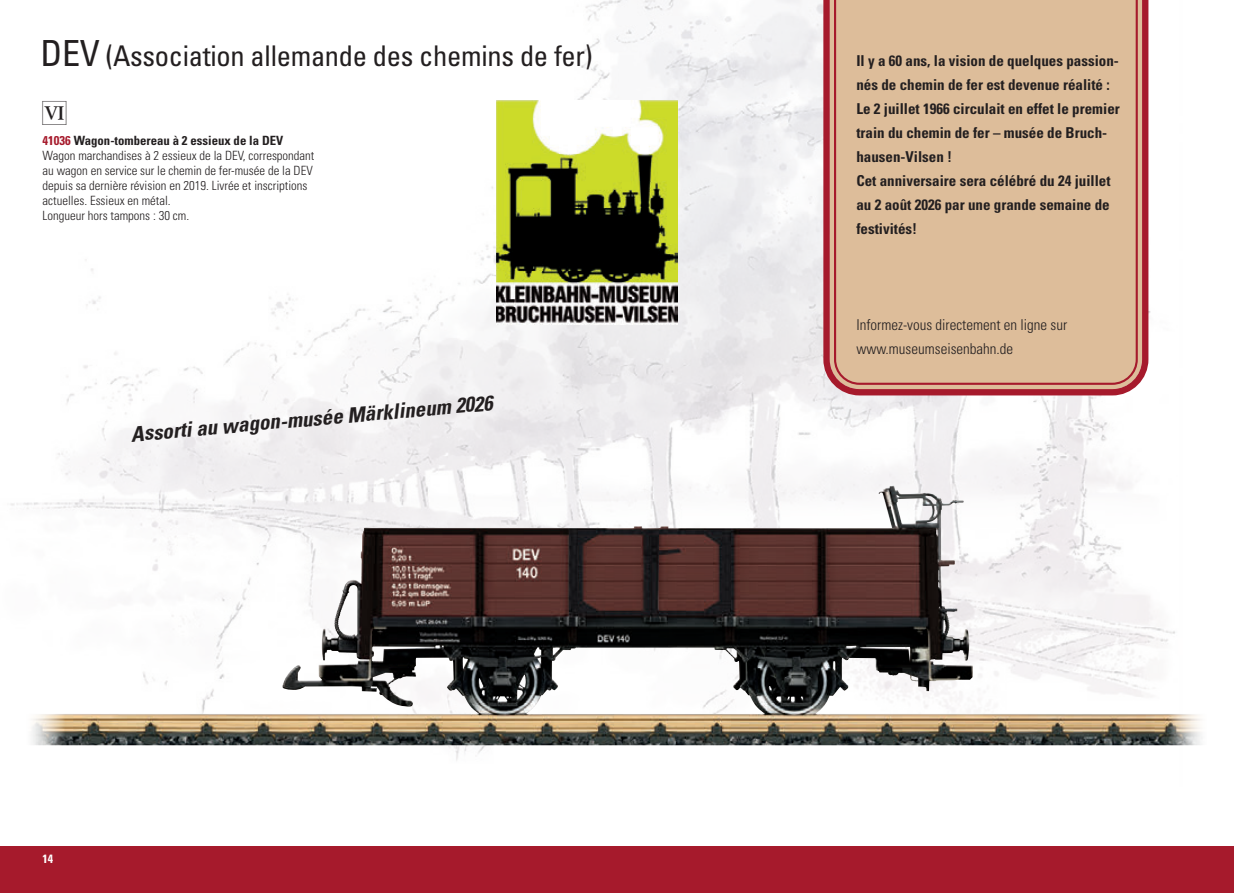
<style>
.page{position:relative;width:1234px;height:893px;background:#fff}
.page>*{position:absolute;margin:0;border:0;box-sizing:border-box;transform-origin:0 0}
.t1{font:30px "LGB Piktos";color:#231f20}
.t2{font:condensed 28.5px "Univers LT Std";letter-spacing:-.01em;color:#231f20}
.t3{font:italic 700 condensed 21px "Univers LT Std";color:#231f20}
.t4{font:700 condensed 15px/24px "Univers LT Std";color:#231f20}
.t5{font:300 condensed 15px/24px "Univers LT Std";color:#231f20}
.t6{font:300 condensed 12.75px/15px "Univers LT Std";color:#231f20}
.t7{font:700 condensed 12px "Univers LT Std";color:#fff}
.s1{font-size:36px}
.s2{font-weight:700;color:#a61a2c}
.s3{font-weight:700}
</style>
<div class="page">
<div style="left:0;top:846px;width:1233px;height:47px;background:#a61a2c"></div>
<img style="left:10px;top:0;width:1172px;height:761px">
<img style="left:318px;top:486px;width:573px;height:191px">
<svg style="left:823px;top:0;width:325px;height:395px;background:#bd5f5e"></svg>
<div style="left:833px;top:0;width:304px;height:385px;background:#ddbd9a"></div>
<img style="left:496px;top:100px;width:181px;height:224px">
<h2 class="t2" style="left:40px;top:38px;width:553px"><span class="s1">DEV</span> (Association allemande des chemins de fer)</h2>
<h1 class="t1" style="left:43px;top:97px;width:30px">6</h1>
<p class="t6" style="left:43px;top:133px;width:273px"><span class="s2">41036</span> <span class="s3">Wagon-tombereau à 2 essieux de la DEV </span>Wagon marchandises à 2 essieux de la DEV, correspondant au wagon en service sur le chemin de fer-musée de la DEV depuis sa dernière révision en 2019. Livrée et inscriptions actuelles. Essieux en métal.<br>Longueur hors tampons : 30 cm.</p>
<h3 class="t3" style="left:130px;top:421px;width:364px;rotate:-5deg">Assorti au wagon-musée Märklineum 2026</h3>
<p class="t7" style="left:43px;top:852px;width:12px">14</p>
<p class="t4" style="left:856px;top:49px;width:265px">Il y a 60 ans, la vision de quelques passion&shy;nés de chemin de fer est devenue réalité :<br>Le 2 juillet 1966 circulait en effet le premier train du chemin de fer – musée de Bruch&shy;hausen-Vilsen !<br>Cet anniversaire sera célébré du 24 juillet au 2 août 2026 par une grande semaine de festivités!</p>
<p class="t5" style="left:856px;top:313px;width:212px">Informez-vous directement en ligne sur www.museumseisenbahn.de</p>
</div>
